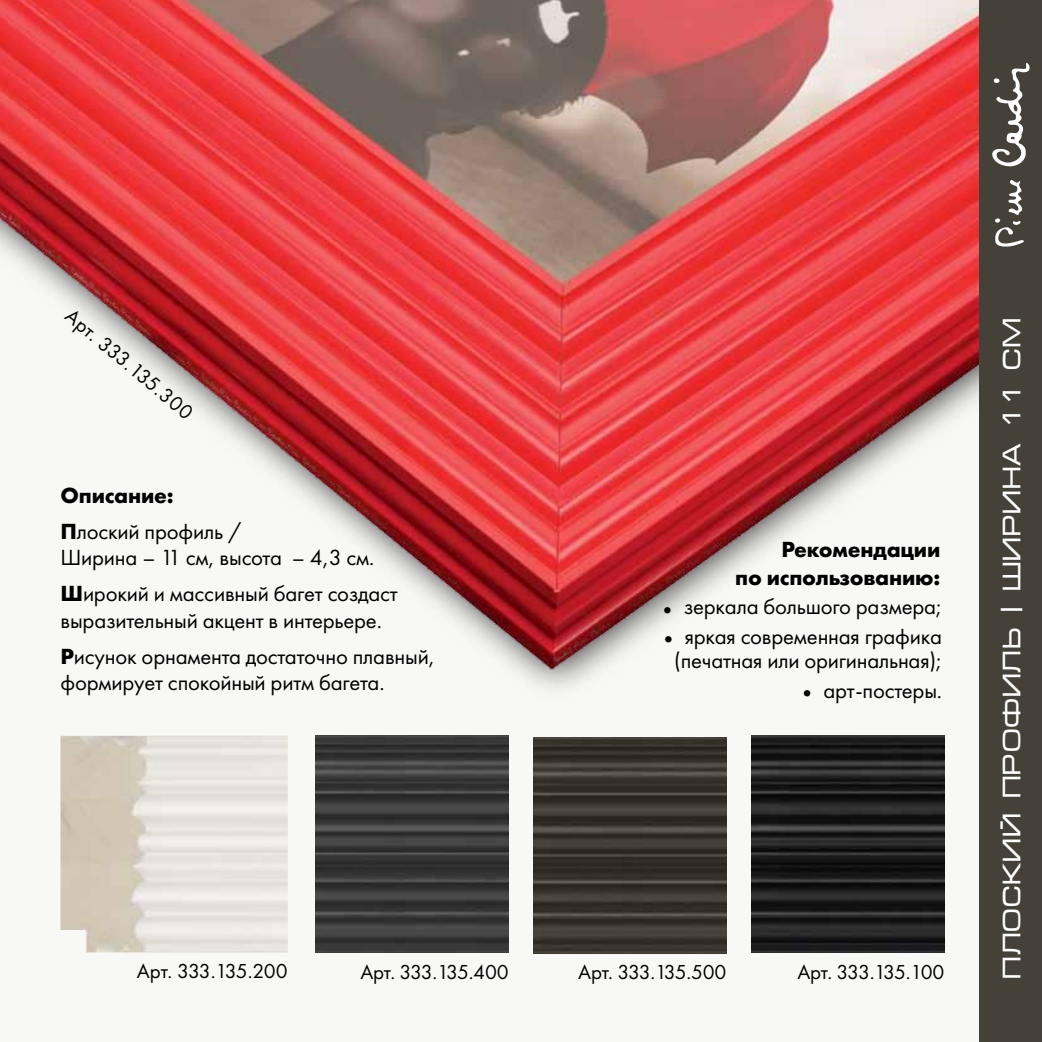
<style>
.page{position:relative;width:1042px;height:1042px;background:#f8f8f7}
.page>*{position:absolute;margin:0;border:0;box-sizing:border-box;transform-origin:0 0}
.t1{font:24.5px "Micra Di";letter-spacing:.01em;color:#fff}
.t2{font:22.75px/36.2px "Futura New";letter-spacing:-.01em;color:#000}
.t3{font:700 22.75px/27.3px "Futura New";letter-spacing:-.01em;color:#000;text-align:right}
.t4{font:21px "Futura New";letter-spacing:-.045em;color:#000}
.s1{font-weight:700}
</style>
<div class="page">
<img style="left:0;top:0;width:980px;height:723px">
<img style="left:751px;top:736px;width:193px;height:216px">
<img style="left:61px;top:736px;width:227px;height:216px">
<img style="left:316px;top:736px;width:193px;height:216px">
<img style="left:534px;top:737px;width:192px;height:217px">
<div style="left:980px;top:0;width:62px;height:1042px;background:#454138"></div>
<svg style="left:992px;top:63px;width:38px;height:104px"></svg>
<svg style="left:995px;top:180px;width:29px;height:67px"></svg>
<p class="t4" style="left:76px;top:303px;width:161px;rotate:40deg">Арт. 333.135.300</p>
<p class="t2" style="left:61px;top:477px;width:182px"><span class="s1">Описание:<br>П</span>лоский профиль /</p>
<p class="t2" style="left:61px;top:539px;width:339px">Ширина – 11 см, высота – 4,3 см.<br><span class="s1">Ш</span>ирокий и массивный багет создаст</p>
<p class="t2" style="left:61px;top:602px;width:376px">выразительный акцент в интерьере.<br><span class="s1">Р</span>исунок орнамента достаточно плавный,</p>
<p class="t2" style="left:61px;top:664px;width:325px">формирует спокойный ритм багета.</p>
<p class="t3" style="left:735px;top:535px;width:207px">Рекомендации<br>по использованию:</p>
<p class="t2" style="left:656px;top:588px;width:287px">• зеркала большого размера;</p>
<p class="t2" style="left:657px;top:624px;width:286px;line-height:24.5px;text-align:right">• яркая современная графика (печатная или оригинальная);</p>
<p class="t2" style="left:796px;top:672px;width:148px">• арт‑постеры.</p>
<p class="t4" style="left:137px;top:958px;width:152px">Арт. 333.135.200</p>
<p class="t4" style="left:360px;top:959px;width:150px">Арт. 333.135.400</p>
<p class="t4" style="left:578px;top:959px;width:150px">Арт. 333.135.500</p>
<p class="t4" style="left:797px;top:959px;width:148px">Арт. 333.135.100</p>
<p class="t1" style="left:997px;top:979px;width:664px;rotate:-90deg">ПЛОСКИЙ ПРОФИЛЬ | ШИРИНА 11 СМ</p>
</div>
